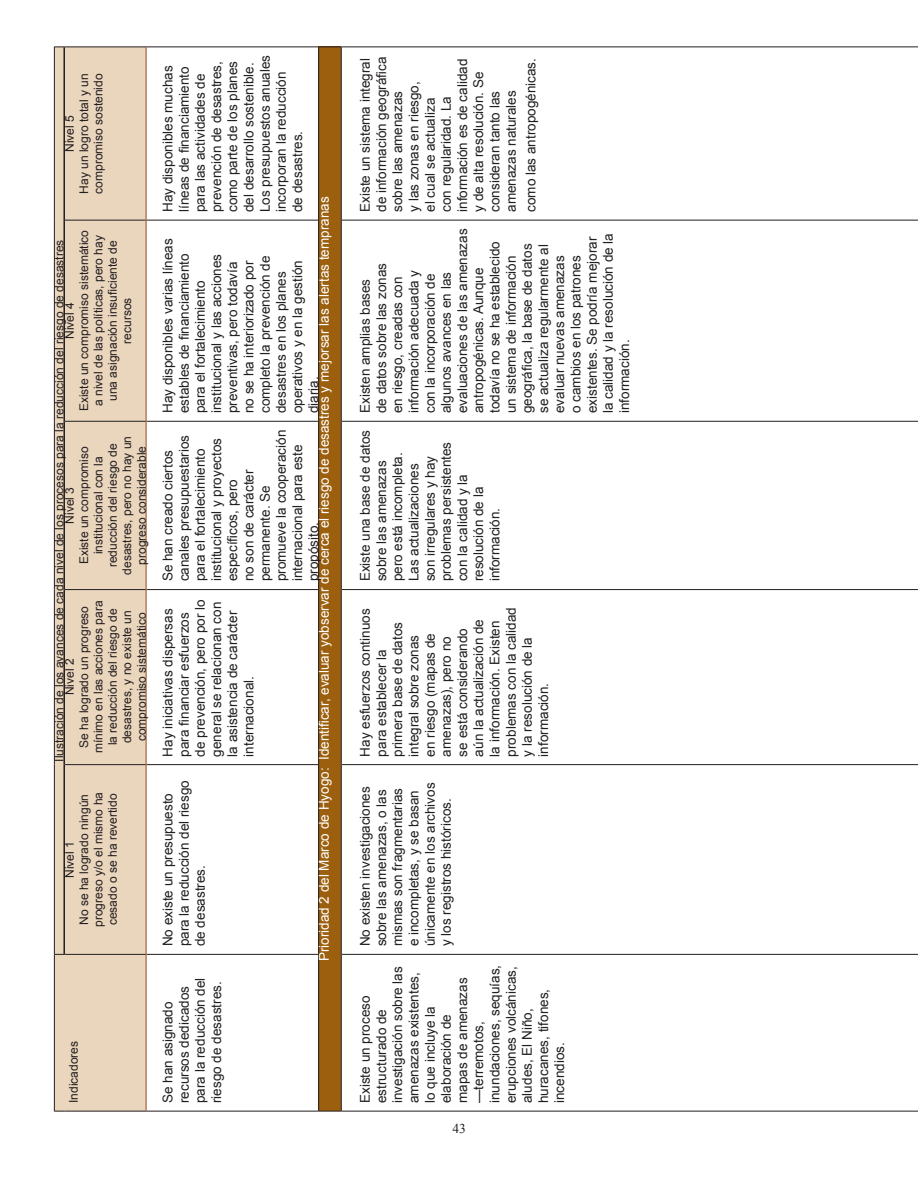
<style>
.page{position:relative;width:918px;height:1188px;background:#fff}
.page>*{position:absolute;margin:0;border:0;box-sizing:border-box;transform-origin:0 0}
.t1{font:13.5px/16.2px "Arial";color:#231f20}
.t2{font:13.5px "Arial";color:#fff}
.t3{font:13.5px "Times New Roman";color:#231f20}
.t4{font:12px/14.4px "Arial";color:#231f20;text-align:center}
</style>
<div class="page">
<div style="left:55px;top:47px;width:91px;height:1064px;background:#ead5bd"></div>
<div style="left:319px;top:47px;width:22px;height:1064px;background:#9c5f0d"></div>
<hr style="left:54px;top:954px;width:1px;height:158px;background:#231f20">
<hr style="left:54px;top:765px;width:1px;height:189px;background:#231f20">
<hr style="left:54px;top:590px;width:1px;height:175px;background:#231f20">
<hr style="left:54px;top:421px;width:1px;height:169px;background:#231f20">
<hr style="left:54px;top:220px;width:1px;height:201px;background:#231f20">
<hr style="left:54px;top:46px;width:1px;height:174px;background:#231f20">
<hr style="left:64px;top:1111px;width:82px;height:1px;background:#231f20">
<hr style="left:64px;top:954px;width:82px;height:1px;background:#231f20">
<hr style="left:65px;top:764px;width:81px;height:1px;background:#231f20">
<hr style="left:65px;top:589px;width:81px;height:1px;background:#231f20">
<hr style="left:65px;top:421px;width:81px;height:1px;background:#231f20">
<hr style="left:65px;top:220px;width:81px;height:1px;background:#231f20">
<hr style="left:64px;top:46px;width:82px;height:1px;background:#231f20">
<hr style="left:146px;top:1111px;width:172px;height:1px;background:#231f20">
<hr style="left:146px;top:954px;width:172px;height:1px;background:#231f20">
<hr style="left:146px;top:764px;width:172px;height:1px;background:#231f20">
<hr style="left:146px;top:589px;width:172px;height:1px;background:#231f20">
<hr style="left:146px;top:421px;width:172px;height:1px;background:#231f20">
<hr style="left:146px;top:220px;width:172px;height:1px;background:#231f20">
<hr style="left:146px;top:46px;width:172px;height:1px;background:#231f20">
<svg style="left:319px;top:1111px;width:22px;height:1px"></svg>
<svg style="left:319px;top:46px;width:22px;height:1px"></svg>
<hr style="left:341px;top:954px;width:1px;height:158px;background:#231f20">
<hr style="left:342px;top:1111px;width:576px;height:1px;background:#231f20">
<hr style="left:341px;top:765px;width:1px;height:189px;background:#231f20">
<hr style="left:342px;top:954px;width:576px;height:1px;background:#231f20">
<hr style="left:341px;top:590px;width:1px;height:175px;background:#231f20">
<hr style="left:342px;top:764px;width:576px;height:1px;background:#231f20">
<hr style="left:341px;top:421px;width:1px;height:169px;background:#231f20">
<hr style="left:342px;top:589px;width:576px;height:1px;background:#231f20">
<hr style="left:341px;top:220px;width:1px;height:201px;background:#231f20">
<hr style="left:342px;top:421px;width:576px;height:1px;background:#231f20">
<hr style="left:341px;top:46px;width:1px;height:174px;background:#231f20">
<hr style="left:342px;top:220px;width:576px;height:1px;background:#231f20">
<hr style="left:342px;top:46px;width:576px;height:1px;background:#231f20">
<hr style="left:63px;top:765px;width:2px;height:189px;background:#231f20">
<hr style="left:63px;top:590px;width:2px;height:175px;background:#231f20">
<hr style="left:63px;top:421px;width:2px;height:169px;background:#231f20">
<hr style="left:63px;top:220px;width:2px;height:201px;background:#231f20">
<hr style="left:63px;top:47px;width:2px;height:173px;background:#231f20">
<hr style="left:146px;top:954px;width:1px;height:157px;background:#984921">
<hr style="left:146px;top:765px;width:1px;height:189px;background:#984921">
<hr style="left:146px;top:590px;width:1px;height:175px;background:#984921">
<hr style="left:146px;top:421px;width:1px;height:169px;background:#984921">
<hr style="left:146px;top:220px;width:1px;height:201px;background:#984921">
<hr style="left:146px;top:47px;width:1px;height:173px;background:#984921">
<hr style="left:318px;top:954px;width:1px;height:158px;background:#231f20">
<hr style="left:318px;top:765px;width:1px;height:189px;background:#231f20">
<hr style="left:318px;top:590px;width:1px;height:175px;background:#231f20">
<hr style="left:318px;top:421px;width:1px;height:169px;background:#231f20">
<hr style="left:318px;top:220px;width:1px;height:201px;background:#231f20">
<hr style="left:318px;top:46px;width:1px;height:174px;background:#231f20">
<p class="t4" style="left:62px;top:194px;width:122px;rotate:-90deg">Nivel 5<br>Hay un logro total y un compromiso sostenido</p>
<p class="t4" style="left:62px;top:411px;width:183px;rotate:-90deg">Nivel 4<br>Existe un compromiso sistemático a nivel de las políticas, pero hay una asignación insuficiente de recursos</p>
<p class="t4" style="left:52px;top:762px;width:524px;rotate:-90deg">Ilustración de los avances de cada nivel de los procesos para la reducción del riesgo de desastres</p>
<p class="t4" style="left:62px;top:927px;width:136px;rotate:-90deg">Nivel 1<br>No se ha logrado ningún progreso y/o el mismo ha cesado o se ha revertido</p>
<p class="t4" style="left:62px;top:575px;width:140px;rotate:-90deg">Nivel 3<br>Existe un compromiso institucional con la reducción del riesgo de desastres, pero no hay un progreso considerable</p>
<p class="t4" style="left:62px;top:753px;width:154px;rotate:-90deg">Nivel 2<br>Se ha logrado un progreso mínimo en las acciones para la reducción del riesgo de desastres, y no existe un compromiso sistemático</p>
<p class="t4" style="left:67px;top:1103px;width:64px;rotate:-90deg">Indicadores</p>
<p class="t1" style="left:160px;top:212px;width:159px;rotate:-90deg">Hay disponibles muchas líneas de financiamiento para las actividades de prevención de desastres, como parte de los planes del desarrollo sostenible.<br>Los presupuestos anuales incorporan la reducción de desastres.</p>
<p class="t2" style="left:315px;top:961px;width:766px;rotate:-90deg">Prioridad 2 del Marco de Hyogo: Identificar, evaluar yobservar de cerca el riesgo de desastres y mejorsar las alertas tempranas</p>
<p class="t1" style="left:160px;top:413px;width:176px;rotate:-90deg">Hay disponibles varias líneas estables de financiamiento para el fortalecimiento institucional y las acciones preventivas, pero todavía<br>no se ha interiorizado por completo la prevención de desastres en los planes operativos y en la gestión diaria.</p>
<p class="t1" style="left:160px;top:581px;width:153px;rotate:-90deg">Se han creado ciertos canales presupuestarios para el fortalecimiento institucional y proyectos específicos, pero<br>no son de carácter permanente. Se promueve la cooperación internacional para este propósito.</p>
<p class="t1" style="left:160px;top:757px;width:158px;rotate:-90deg">Hay iniciativas dispersas para financiar esfuerzos de prevención, pero por lo general se relacionan con la asistencia de carácter internacional.</p>
<p class="t1" style="left:160px;top:946px;width:167px;rotate:-90deg">No existe un presupuesto para la reducción del riesgo de desastres.</p>
<p class="t1" style="left:160px;top:1103px;width:127px;rotate:-90deg">Se han asignado recursos dedicados para la reducción del riesgo de desastres.</p>
<p class="t1" style="left:357px;top:212px;width:157px;rotate:-90deg">Existe un sistema integral de información geográfica sobre las amenazas<br>y las zonas en riesgo,<br>el cual se actualiza<br>con regularidad. La información es de calidad y de alta resolución. Se consideran tanto las amenazas naturales</p>
<p class="t1" style="left:523px;top:212px;width:155px;rotate:-90deg">como las antropogénicas.</p>
<p class="t1" style="left:357px;top:413px;width:186px;rotate:-90deg">Existen amplias bases<br>de datos sobre las zonas<br>en riesgo, creadas con información adecuada y<br>con la incorporación de algunos avances en las evaluaciones de las amenazas antropogénicas. Aunque todavía no se ha establecido un sistema de información geográfica, la base de datos se actualiza regularmente al evaluar nuevas amenazas<br>o cambios en los patrones existentes. Se podría mejorar la calidad y la resolución de la información.</p>
<p class="t1" style="left:357px;top:581px;width:153px;rotate:-90deg">Existe una base de datos sobre las amenazas<br>pero está incompleta.<br>Las actualizaciones<br>son irregulares y hay problemas persistentes con la calidad y la resolución de la información.</p>
<p class="t1" style="left:357px;top:757px;width:151px;rotate:-90deg">Hay esfuerzos continuos para establecer la primera base de datos integral sobre zonas<br>en riesgo (mapas de amenazas), pero no<br>se está considerando aún la actualización de la información. Existen problemas con la calidad y la resolución de la información.</p>
<p class="t1" style="left:357px;top:946px;width:165px;rotate:-90deg">No existen investigaciones sobre las amenazas, o las mismas son fragmentarias e incompletas, y se basan únicamente en los archivos y los registros históricos.</p>
<p class="t1" style="left:357px;top:1103px;width:140px;rotate:-90deg">Existe un proceso estructurado de investigación sobre las amenazas existentes, lo que incluye la elaboración de<br>mapas de amenazas —terremotos, inundaciones, sequías, erupciones volcánicas, aludes, El Niño, huracanes, tifones, incendios.</p>
<p class="t3" style="left:452px;top:1120px;width:15px">43</p>
</div>
